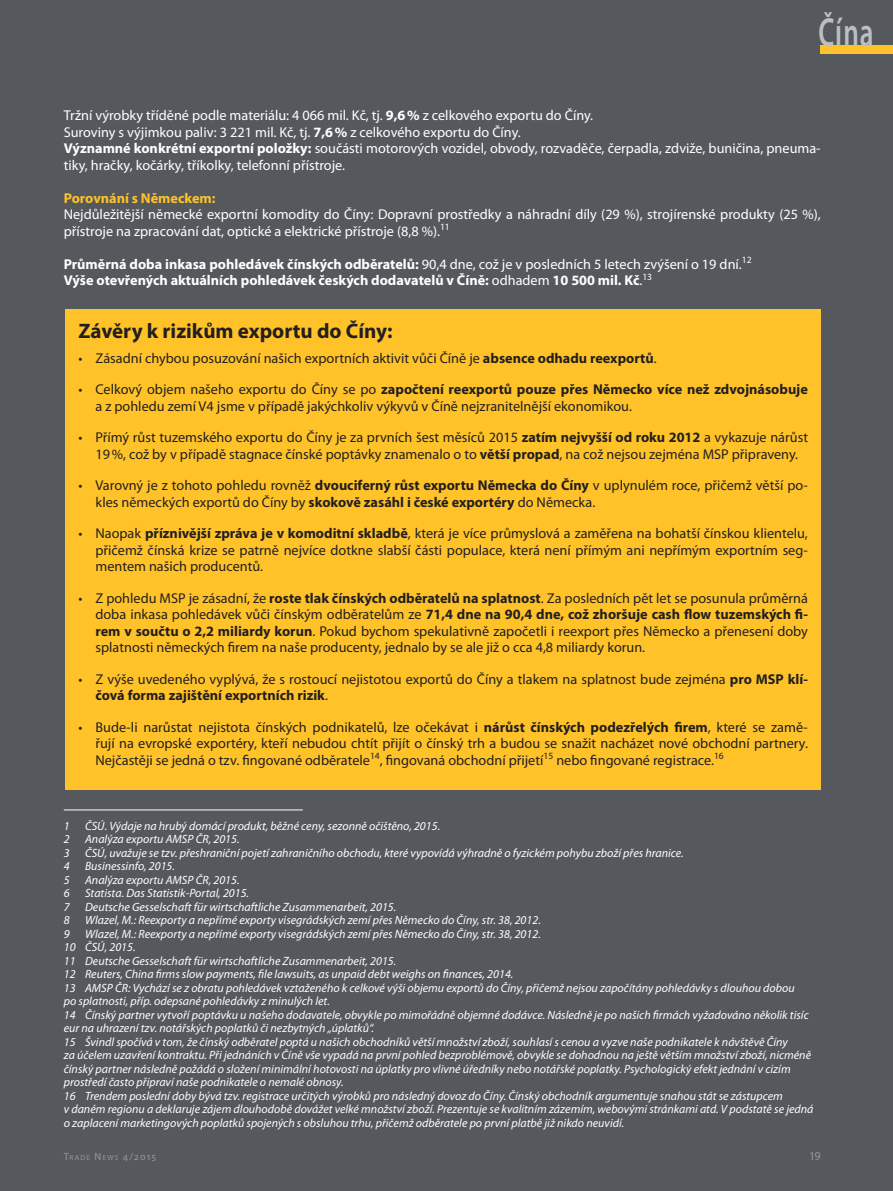
<style>
.page{position:relative;width:893px;height:1191px;background:#fff}
.page>*{position:absolute;margin:0;border:0;box-sizing:border-box;transform-origin:0 0}
.t1{font:600 40.8px "Myriad Pro";color:#bbbec3;scale:.67 1}
.t2{font:700 21px "Myriad Pro";color:#231f20}
.t3{font:14.25px/16.5px "Myriad Pro";color:#231f20}
.t4{font:14.25px/16.5px "Myriad Pro";color:#fff}
.t5{font:700 14.25px/16.5px "Myriad Pro";color:#fff}
.t6{font:700 14.25px "Myriad Pro";color:#ffc329}
.t7{font:italic 12px/13.5px "Myriad Pro";color:#fff}
.t8{font:12px "Myriad Pro";color:#94989e}
.t9{font:7.35px "Myriad Pro";letter-spacing:.165em;color:#94989e}
.s1{font-weight:700}
.s2{font-weight:400}
.s3{font-size:10.5px}
</style>
<div class="page">
<div style="left:0;top:0;width:893px;height:1190px;background:#55585d"></div>
<div style="left:821px;top:45px;width:72px;height:9px;background:#ffc329"></div>
<div style="left:66px;top:309px;width:755px;height:480px;background:#ffc329"></div>
<hr style="left:64px;top:809px;width:239px;height:1px;background:#fff">
<h1 class="t1" style="left:818px;top:16px;width:84px">Čína</h1>
<p class="t4" style="left:64px;top:108px;width:758px">Tržní výrobky tříděné podle materiálu: 4 066 mil. Kč, tj. <span class="s1">9,6 %</span> z celkového exportu do Číny.<br>Suroviny s výjimkou paliv: 3 221 mil. Kč, tj. <span class="s1">7,6 %</span> z celkového exportu do Číny.<br><span class="s1">Významné konkrétní exportní položky:</span> součásti motorových vozidel, obvody, rozvaděče, čerpadla, zdviže, buničina, pneuma&shy;tiky, hračky, kočárky, tříkolky, telefonní přístroje.</p>
<p class="t6" style="left:64px;top:192px;width:153px">Porovnání s Německem:</p>
<p class="t4" style="left:64px;top:207px;width:758px">Nejdůležitější německé exportní komodity do Číny: Dopravní prostředky a náhradní díly (29 %), strojírenské produkty (25 %), přístroje na zpracování dat, optické a elektrické přístroje (8,8 %).<sup>11</sup></p>
<p class="t5" style="left:64px;top:257px;width:689px">Průměrná doba inkasa pohledávek čínských odběratelů: <span class="s2">90,4 dne, což je v posledních 5 letech zvýšení o 19 dní.</span><sup>12<br></sup>Výše otevřených aktuálních pohledávek českých dodavatelů v Číně: <span class="s2">odhadem</span> 10 500 mil. Kč<span class="s2">.</span><sup>13</sup></p>
<h2 class="t2" style="left:78px;top:323px;width:316px">Závěry k rizikům exportu do Číny:</h2>
<p class="t3" style="left:95px;top:351px;width:563px">Zásadní chybou posuzování našich exportních aktivit vůči Číně je <span class="s1">absence odhadu reexportů</span>.</p>
<p class="t3" style="left:95px;top:382px;width:714px">Celkový objem našeho exportu do Číny se po <span class="s1">započtení reexportů pouze přes Německo více než zdvojnásobuje </span>a z pohledu zemí V4 jsme v případě jakýchkoliv výkyvů v Číně nejzranitelnější ekonomikou.</p>
<p class="t3" style="left:95px;top:431px;width:714px">Přímý růst tuzemského exportu do Číny je za prvních šest měsíců 2015 <span class="s1">zatím nejvyšší od roku 2012</span> a vykazuje nárůst<br>19 %, což by v případě stagnace čínské poptávky znamenalo o to <span class="s1">větší propad</span>, na což nejsou zejména MSP připraveny.</p>
<p class="t3" style="left:95px;top:479px;width:714px">Varovný je z tohoto pohledu rovněž <span class="s1">dvouciferný růst exportu Německa do Číny</span> v uplynulém roce, přičemž větší po&shy;kles německých exportů do Číny by <span class="s1">skokově zasáhl i české exportéry</span> do Německa.</p>
<p class="t3" style="left:95px;top:527px;width:714px;text-align:justify">Naopak <span class="s1">příznivější zpráva je v komoditní skladbě</span>, která je více průmyslová a zaměřena na bohatší čínskou klientelu, přičemž čínská krize se patrně nejvíce dotkne slabší části populace, která není přímým ani nepřímým exportním seg&shy;mentem našich producentů.</p>
<p class="t3" style="left:95px;top:591px;width:714px;text-align:justify">Z pohledu MSP je zásadní, že <span class="s1">roste tlak čínských odběratelů na splatnost</span>. Za posledních pět let se posunula průměrná doba inkasa pohledávek vůči čínským odběratelům ze <span class="s1">71,4 dne na 90,4 dne, což zhoršuje cash flow tuzemských fi&shy;rem v součtu o 2,2 miliardy korun</span>. Pokud bychom spekulativně započetli i reexport přes Německo a přenesení doby splatnosti německých firem na naše producenty, jednalo by se ale již o cca 4,8 miliardy korun.</p>
<p class="t3" style="left:95px;top:672px;width:714px">Z výše uvedeného vyplývá, že s rostoucí nejistotou exportů do Číny a tlakem na splatnost bude zejména <span class="s1">pro MSP klí&shy;čová forma zajištění exportních rizik</span>.</p>
<p class="t3" style="left:95px;top:720px;width:714px;text-align:justify">Bude-li narůstat nejistota čínských podnikatelů, lze očekávat i <span class="s1">nárůst čínských podezřelých firem</span>, které se zamě&shy;řují na evropské exportéry, kteří nebudou chtít přijít o čínský trh a budou se snažit nacházet nové obchodní partnery.<br>Nejčastěji se jedná o tzv. fingované odběratele<sup>14</sup>, fingovaná obchodní přijetí<sup>15</sup> nebo fingované registrace.<sup>16</sup></p>
<p class="t7" style="left:64px;top:820px;width:7px">1</p>
<p class="t7" style="left:85px;top:820px;width:357px">ČSÚ. Výdaje na hrubý domácí produkt, běžné ceny, sezonně očištěno, 2015.</p>
<p class="t7" style="left:64px;top:833px;width:7px">2</p>
<p class="t7" style="left:85px;top:833px;width:156px">Analýza exportu AMSP ČR, 2015.</p>
<p class="t7" style="left:64px;top:847px;width:7px">3</p>
<p class="t7" style="left:85px;top:847px;width:600px">ČSÚ, uvažuje se tzv. přeshraniční pojetí zahraničního obchodu, které vypovídá výhradně o fyzickém pohybu zboží přes hranice.</p>
<p class="t7" style="left:64px;top:860px;width:7px">4</p>
<p class="t7" style="left:85px;top:860px;width:92px">Businessinfo, 2015.</p>
<p class="t7" style="left:64px;top:874px;width:7px">5</p>
<p class="t7" style="left:85px;top:874px;width:156px">Analýza exportu AMSP ČR, 2015.</p>
<p class="t7" style="left:64px;top:887px;width:7px">6</p>
<p class="t7" style="left:85px;top:887px;width:166px">Statista. Das Statistik-Portal, 2015.</p>
<p class="t7" style="left:64px;top:901px;width:7px">7</p>
<p class="t7" style="left:85px;top:901px;width:313px">Deutsche Gesselschaft für wirtschaftliche Zusammenarbeit, 2015.</p>
<p class="t7" style="left:64px;top:914px;width:7px">8</p>
<p class="t7" style="left:85px;top:914px;width:457px">Wlazel, M.: Reexporty a nepřímé exporty visegrádských zemí přes Německo do Číny, str. 38, 2012.</p>
<p class="t7" style="left:64px;top:928px;width:7px">9</p>
<p class="t7" style="left:64px;top:928px;width:751px;text-indent:21px">Wlazel, M.: Reexporty a nepřímé exporty visegrádských zemí přes Německo do Číny, str. 38, 2012.<br>10 ČSÚ, 2015.<br>11 Deutsche Gesselschaft für wirtschaftliche Zusammenarbeit, 2015.<br>12 Reuters, China firms slow payments, file lawsuits, as unpaid debt weighs on finances, 2014.<br>13 AMSP ČR: Vychází se z obratu pohledávek vztaženého k celkové výši objemu exportů do Číny, přičemž nejsou započítány pohledávky s dlouhou dobou<br>po splatnosti, příp. odepsané pohledávky z minulých let.<br>14 Čínský partner vytvoří poptávku u našeho dodavatele, obvykle po mimořádně objemné dodávce. Následně je po našich firmách vyžadováno několik tisíc eur na uhrazení tzv. notářských poplatků či nezbytných „úplatků“.<br>15 Švindl spočívá v tom, že čínský odběratel poptá u našich obchodníků větší množství zboží, souhlasí s cenou a vyzve naše podnikatele k návštěvě Číny<br>za účelem uzavření kontraktu. Při jednáních v Číně vše vypadá na první pohled bezproblémově, obvykle se dohodnou na ještě větším množství zboží, nicméně čínský partner následně požádá o složení minimální hotovosti na úplatky pro vlivné úředníky nebo notářské poplatky. Psychologický efekt jednání v cizím prostředí často připraví naše podnikatele o nemalé obnosy.<br>16 Trendem poslední doby bývá tzv. registrace určitých výrobků pro následný dovoz do Číny. Čínský obchodník argumentuje snahou stát se zástupcem<br>v daném regionu a deklaruje zájem dlouhodobě dovážet velké množství zboží. Prezentuje se kvalitním zázemím, webovými stránkami atd. V podstatě se jedná o zaplacení marketingových poplatků spojených s obsluhou trhu, přičemž odběratele po první platbě již nikdo neuvidí.</p>
<p class="t9" style="left:64px;top:1153px;width:94px"><span class="s3">T</span>RADE <span class="s3">N</span>EWS <span class="s3">4/2015</span></p>
<p class="t8" style="left:809px;top:1151px;width:13px">19</p>
</div>
